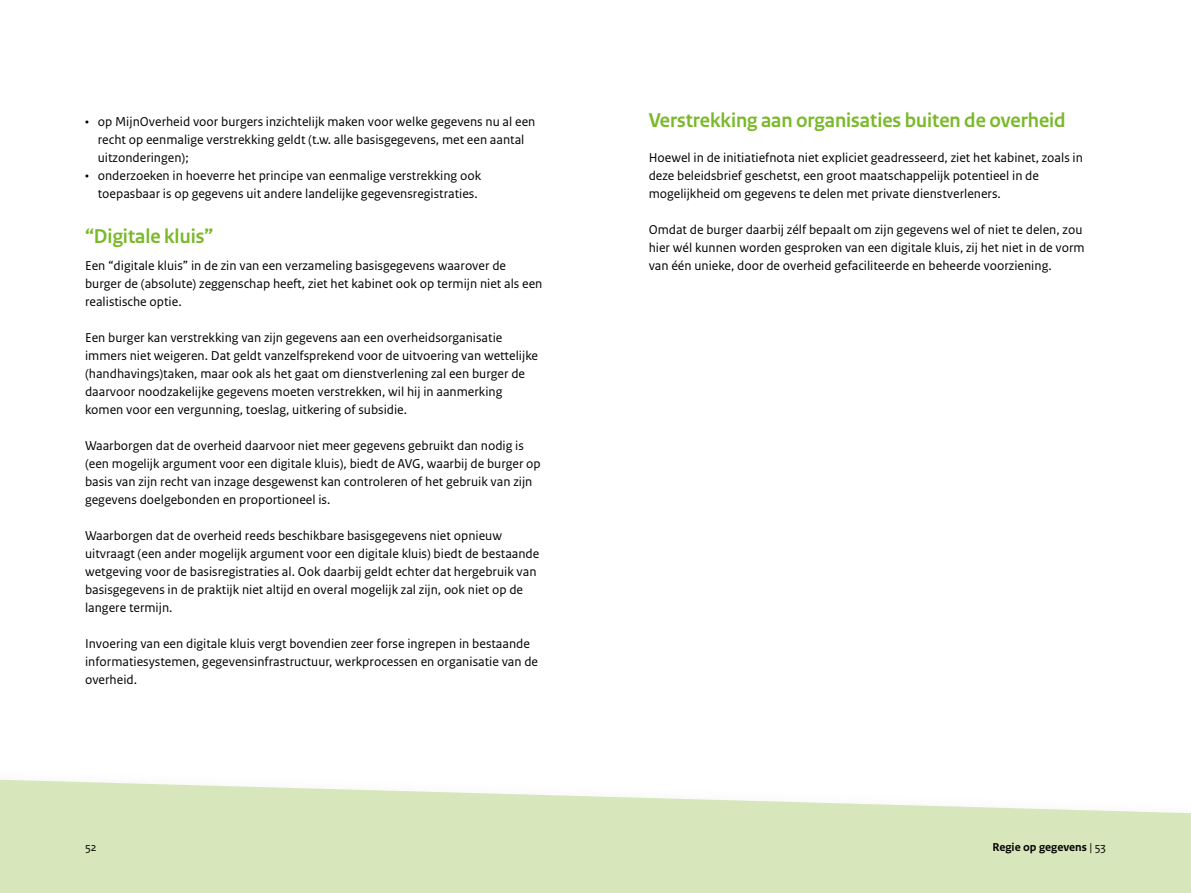
<style>
.page{position:relative;width:1191px;height:893px;background:#fff}
.page>*{position:absolute;margin:0;border:0;box-sizing:border-box;transform-origin:0 0}
.H3_-alineakop_groen{font:700 21px "Rijksoverheid Sans Heading";color:#7ab929}
.P_-_Plat{font:13.5px/18px "Rijksoverheid Sans Text";color:#000}
.t1{font:700 12px "Rijksoverheid Sans Text";color:#000}
.t2{font:12px "Rijksoverheid Sans Text";color:#000}
.s1{font-weight:400}
</style>
<div class="page">
<svg style="left:0;top:779px;width:1191px;height:114px;fill:#d7e7bb"></svg>
<p class="P_-_Plat" style="left:98px;top:113px;width:439px;text-indent:-13px">• op MijnOverheid voor burgers inzichtelijk maken voor welke gegevens nu al een recht op eenmalige verstrekking geldt (t.w. alle basisgegevens, met een aantal uitzonderingen);</p>
<p class="P_-_Plat" style="left:85px;top:167px;width:397px;text-align:right">• onderzoeken in hoeverre het principe van eenmalige verstrekking ook toepasbaar is op gegevens uit andere landelijke gegevensregistraties.</p>
<h2 class="H3_-alineakop_groen" style="left:85px;top:224px;width:130px">“Digitale kluis”</h2>
<p class="P_-_Plat" style="left:85px;top:257px;width:459px">Een “digitale kluis” in de zin van een verzameling basisgegevens waarover de burger de (absolute) zeggenschap heeft, ziet het kabinet ook op termijn niet als een realistische optie.</p>
<p class="P_-_Plat" style="left:85px;top:329px;width:454px">Een burger kan verstrekking van zijn gegevens aan een overheidsorganisatie immers niet weigeren. Dat geldt vanzelfsprekend voor de uitvoering van wettelijke (handhavings)taken, maar ook als het gaat om dienstverlening zal een burger de daarvoor noodzakelijke gegevens moeten verstrekken, wil hij in aanmerking komen voor een vergunning, toeslag, uitkering of subsidie.</p>
<p class="P_-_Plat" style="left:85px;top:437px;width:457px">Waarborgen dat de overheid daarvoor niet meer gegevens gebruikt dan nodig is (een mogelijk argument voor een digitale kluis), biedt de AVG, waarbij de burger op basis van zijn recht van inzage desgewenst kan controleren of het gebruik van zijn gegevens doelgebonden en proportioneel is.</p>
<p class="P_-_Plat" style="left:85px;top:527px;width:456px">Waarborgen dat de overheid reeds beschikbare basisgegevens niet opnieuw uitvraagt (een ander mogelijk argument voor een digitale kluis) biedt de bestaande wetgeving voor de basisregistraties al. Ook daarbij geldt echter dat hergebruik van basisgegevens in de praktijk niet altijd en overal mogelijk zal zijn, ook niet op de langere termijn.</p>
<p class="P_-_Plat" style="left:85px;top:635px;width:454px">Invoering van een digitale kluis vergt bovendien zeer forse ingrepen in bestaande informatiesystemen, gegevensinfrastructuur, werkprocessen en organisatie van de overheid.</p>
<h2 class="H3_-alineakop_groen" style="left:648px;top:108px;width:418px">Verstrekking aan organisaties buiten de overheid</h2>
<p class="P_-_Plat" style="left:648px;top:149px;width:436px">Hoewel in de initiatiefnota niet expliciet geadresseerd, ziet het kabinet, zoals in deze beleidsbrief geschetst, een groot maatschappelijk potentieel in de mogelijkheid om gegevens te delen met private dienstverleners.</p>
<p class="P_-_Plat" style="left:648px;top:221px;width:437px">Omdat de burger daarbij zélf bepaalt om zijn gegevens wel of niet te delen, zou hier wél kunnen worden gesproken van een digitale kluis, zij het niet in de vorm van één unieke, door de overheid gefaciliteerde en beheerde voorziening.</p>
<p class="t2" style="left:85px;top:840px;width:13px">52</p>
<p class="t1" style="left:992px;top:840px;width:115px">Regie op gegevens <span class="s1">| 53</span></p>
</div>
